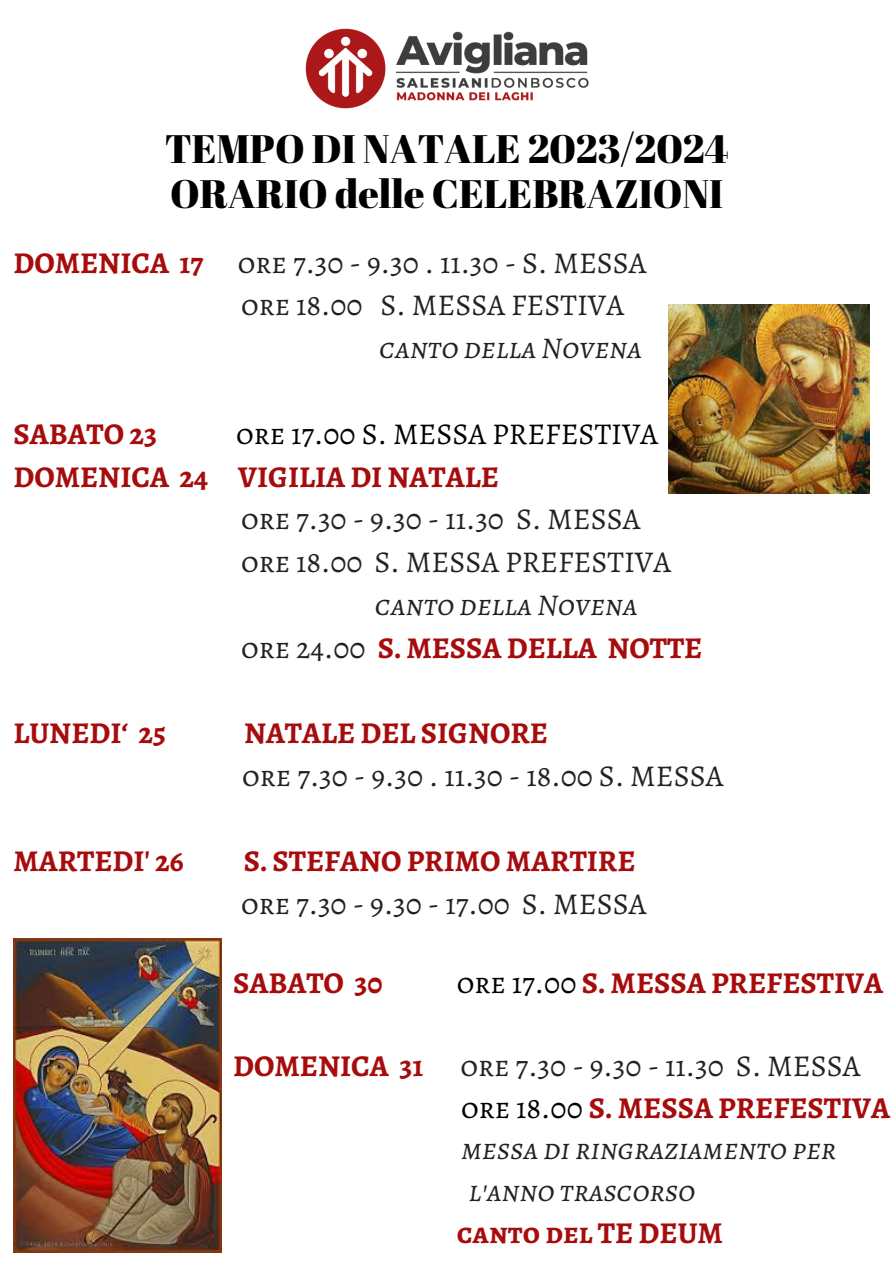
<style>
.page{position:relative;width:893px;height:1264px;background:#fff}
.page>*{position:absolute;margin:0;border:0;box-sizing:border-box;transform-origin:0 0}
.t1{font:39.75px "Abril Fatface";color:#000}
.t2{font:30.3px "Alegreya SC";color:#222}
.t3{font:700 30.3px "Alegreya SC";color:#a70c0d}
.t4{font:italic 30.3px/41.7px "Alegreya SC";color:#222}
.t5{font:30.3px "Alegreya SC";color:#000}
.s1{font-weight:700;color:#a70c0d}
.s2{font-weight:400;color:#222}
.s3{font-weight:400;color:#000}
</style>
<div class="page">
<img style="left:668px;top:304px;width:201px;height:189px">
<img style="left:13px;top:938px;width:209px;height:314px">
<img style="left:305px;top:28px;width:284px;height:81px">
<p class="t1" style="left:165px;top:121px;width:565px">TEMPO DI NATALE 2023/2024</p>
<p class="t1" style="left:170px;top:166px;width:554px">ORARIO delle CELEBRAZIONI</p>
<p class="t2" style="left:13px;top:242px;width:634px"><span class="s1">DOMENICA 17</span> ore 7.30 - 9.30 . 11.30 - S. MESSA</p>
<p class="t2" style="left:241px;top:285px;width:384px">ore 18.00 S. MESSA FESTIVA</p>
<p class="t4" style="left:379px;top:327px;width:263px">canto della Novena</p>
<p class="t3" style="left:13px;top:413px;width:145px">SABATO 23</p>
<p class="t5" style="left:236px;top:413px;width:423px">ore 17.00 S. MESSA PREFESTIVA</p>
<p class="t3" style="left:13px;top:456px;width:487px">DOMENICA 24 VIGILIA DI NATALE</p>
<p class="t2" style="left:241px;top:498px;width:401px">ore 7.30 - 9.30 - 11.30 S. MESSA</p>
<p class="t2" style="left:241px;top:541px;width:431px">ore 18.00 S. MESSA PREFESTIVA</p>
<p class="t4" style="left:375px;top:584px;width:263px">canto della Novena</p>
<p class="t3" style="left:241px;top:627px;width:463px"><span class="s2">ore 24.00</span> S. MESSA DELLA NOTTE</p>
<p class="t3" style="left:13px;top:712px;width:154px">LUNEDI‘ 25</p>
<p class="t3" style="left:244px;top:712px;width:305px">NATALE DEL SIGNORE</p>
<p class="t2" style="left:242px;top:755px;width:482px">ore 7.30 - 9.30 . 11.30 - 18.00 S. MESSA</p>
<p class="t3" style="left:13px;top:840px;width:172px">MARTEDI' 26</p>
<p class="t3" style="left:244px;top:840px;width:393px">S. STEFANO PRIMO MARTIRE</p>
<p class="t2" style="left:241px;top:883px;width:407px">ore 7.30 - 9.30 - 17.00 S. MESSA</p>
<p class="t3" style="left:233px;top:962px;width:151px">SABATO 30</p>
<p class="t3" style="left:456px;top:962px;width:428px"><span class="s3">ore 17.00</span> S. MESSA PREFESTIVA</p>
<p class="t2" style="left:233px;top:1045px;width:629px"><span class="s1">DOMENICA 31</span> ore 7.30 - 9.30 - 11.30 S. MESSA</p>
<p class="t3" style="left:461px;top:1086px;width:430px"><span class="s3">ore 18.00</span> S. MESSA PREFESTIVA</p>
<p class="t4" style="left:461px;top:1128px;width:376px">messa di ringraziamento per l'anno trascorso</p>
<p class="t3" style="left:456px;top:1211px;width:268px">canto del TE DEUM</p>
</div>
